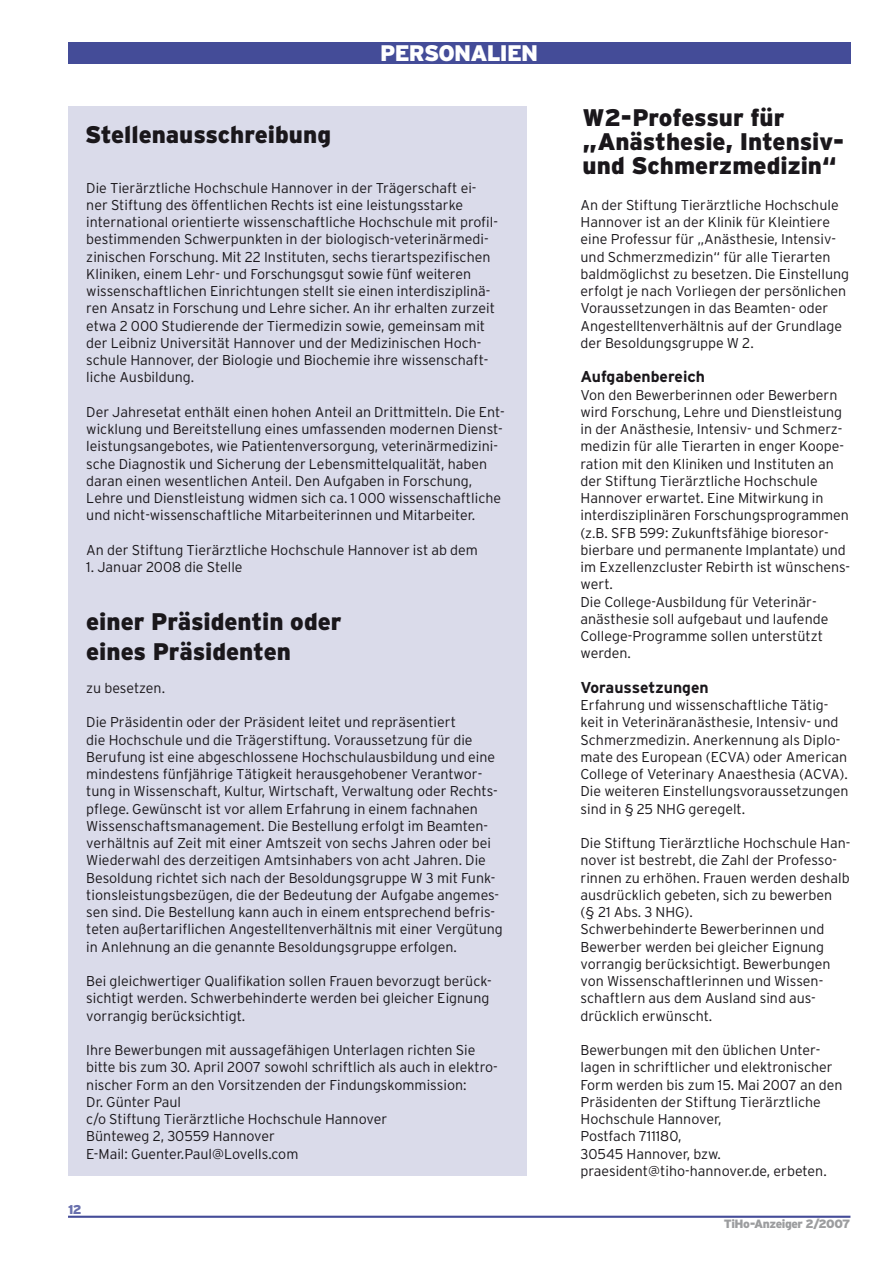
<style>
.page{position:relative;width:893px;height:1263px;background:#fff}
.page>*{position:absolute;margin:0;border:0;box-sizing:border-box;transform-origin:0 0}
.t1{font:900 24px/24px "Interstate";letter-spacing:-.005em;color:#1a171b}
.t2{font:900 22.5px "Interstate";letter-spacing:-.035em;color:#fff}
.t3{font:700 15.75px "Interstate";color:#1a171b}
.t4{font:300 14.25px/17.2px "Interstate";color:#1a171b}
.t5{font:900 12.75px "Interstate";color:#6970ad}
.t6{font:900 12px "Interstate";letter-spacing:-.035em;color:#9c9d9f}
</style>
<div class="page">
<hr style="left:68px;top:1216px;width:782px;height:2px;background:#444c98">
<div style="left:68px;top:106px;width:458px;height:1070px;background:#dadbea"></div>
<div style="left:68px;top:43px;width:782px;height:21px;background:#444c98"></div>
<h1 class="t1" style="left:85px;top:122px;width:248px">Stellenausschreibung</h1>
<h2 class="t2" style="left:380px;top:40px;width:160px">PERSONALIEN</h2>
<p class="t4" style="left:86px;top:179px;width:413px">Die Tierärztliche Hochschule Hannover in der Trägerschaft ei&shy;ner Stiftung des öffentlichen Rechts ist eine leistungsstarke international orientierte wissenschaftliche Hochschule mit profil&shy;bestimmenden Schwerpunkten in der biologisch-veterinärmedi&shy;zinischen Forschung. Mit 22 Instituten, sechs tierartspezifischen Kliniken, einem Lehr- und Forschungsgut sowie fünf weiteren wissenschaftlichen Einrichtungen stellt sie einen interdisziplinä&shy;ren Ansatz in Forschung und Lehre sicher. An ihr erhalten zurzeit etwa 2 000 Studierende der Tiermedizin sowie, gemeinsam mit der Leibniz Universität Hannover und der Medizinischen Hoch&shy;schule Hannover, der Biologie und Biochemie ihre wissenschaft&shy;liche Ausbildung.</p>
<p class="t4" style="left:86px;top:403px;width:420px">Der Jahresetat enthält einen hohen Anteil an Drittmitteln. Die Ent&shy;wicklung und Bereitstellung eines umfassenden modernen Dienst&shy;leistungsangebotes, wie Patientenversorgung, veterinärmedizini&shy;sche Diagnostik und Sicherung der Lebensmittelqualität, haben daran einen wesentlichen Anteil. Den Aufgaben in Forschung, Lehre und Dienstleistung widmen sich ca. 1 000 wissenschaftliche und nicht-wissenschaftliche Mitarbeiterinnen und Mitarbeiter.</p>
<p class="t4" style="left:86px;top:541px;width:393px">An der Stiftung Tierärztliche Hochschule Hannover ist ab dem</p>
<p class="t4" style="left:86px;top:558px;width:158px">1. Januar 2008 die Stelle</p>
<h1 class="t1" style="left:86px;top:607px;width:257px;line-height:30px">einer Präsidentin oder eines Präsidenten</h1>
<p class="t4" style="left:86px;top:679px;width:80px">zu besetzen.</p>
<p class="t4" style="left:86px;top:714px;width:418px">Die Präsidentin oder der Präsident leitet und repräsentiert<br>die Hochschule und die Trägerstiftung. Voraussetzung für die Berufung ist eine abgeschlossene Hochschulausbildung und eine mindestens fünfjährige Tätigkeit herausgehobener Verantwor&shy;tung in Wissenschaft, Kultur, Wirtschaft, Verwaltung oder Rechts&shy;pflege. Gewünscht ist vor allem Erfahrung in einem fachnahen Wissenschaftsmanagement. Die Bestellung erfolgt im Beamten&shy;verhältnis auf Zeit mit einer Amtszeit von sechs Jahren oder bei Wiederwahl des derzeitigen Amtsinhabers von acht Jahren. Die Besoldung richtet sich nach der Besoldungsgruppe W 3 mit Funk&shy;tionsleistungsbezügen, die der Bedeutung der Aufgabe angemes&shy;sen sind. Die Bestellung kann auch in einem entsprechend befris&shy;teten außertariflichen Angestelltenverhältnis mit einer Vergütung in Anlehnung an die genannte Besoldungsgruppe erfolgen.</p>
<p class="t4" style="left:86px;top:972px;width:407px">Bei gleichwertiger Qualifikation sollen Frauen bevorzugt berück&shy;sichtigt werden. Schwerbehinderte werden bei gleicher Eignung vorrangig berücksichtigt.</p>
<p class="t4" style="left:86px;top:1041px;width:413px">Ihre Bewerbungen mit aussagefähigen Unterlagen richten Sie bitte bis zum 30. April 2007 sowohl schriftlich als auch in elektro&shy;nischer Form an den Vorsitzenden der Findungskommission:<br>Dr. Günter Paul<br>c/o Stiftung Tierärztliche Hochschule Hannover<br>Bünteweg 2, 30559 Hannover<br>E-Mail: Guenter.Paul@Lovells.com</p>
<p class="t5" style="left:68px;top:1202px;width:15px">12</p>
<h1 class="t1" style="left:583px;top:105px;width:263px">W2-Professur für „Anästhesie, Intensiv&shy;und Schmerzmedizin“</h1>
<p class="t4" style="left:580px;top:196px;width:270px">An der Stiftung Tierärztliche Hochschule Hannover ist an der Klinik für Kleintiere eine Professur für „Anästhesie, Intensiv&shy;und Schmerzmedizin“ für alle Tierarten baldmöglichst zu besetzen. Die Einstellung erfolgt je nach Vorliegen der persönlichen Voraussetzungen in das Beamten- oder Angestelltenverhältnis auf der Grundlage der Besoldungsgruppe W 2.</p>
<p class="t3" style="left:580px;top:368px;width:126px">Aufgabenbereich</p>
<p class="t4" style="left:580px;top:386px;width:271px">Von den Bewerberinnen oder Bewerbern wird Forschung, Lehre und Dienstleistung in der Anästhesie, Intensiv- und Schmerz&shy;medizin für alle Tierarten in enger Koope&shy;ration mit den Kliniken und Instituten an der Stiftung Tierärztliche Hochschule Hannover erwartet. Eine Mitwirkung in interdisziplinären Forschungsprogrammen (z.B. SFB 599: Zukunftsfähige bioresor&shy;bierbare und permanente Implantate) und im Exzellenzcluster Rebirth ist wünschens&shy;wert.<br>Die College-Ausbildung für Veterinär&shy;anästhesie soll aufgebaut und laufende College-Programme sollen unterstützt werden.</p>
<p class="t3" style="left:580px;top:678px;width:130px">Voraussetzungen</p>
<p class="t4" style="left:580px;top:696px;width:269px">Erfahrung und wissenschaftliche Tätig&shy;keit in Veterinäranästhesie, Intensiv- und Schmerzmedizin. Anerkennung als Diplo&shy;mate des European (ECVA) oder American College of Veterinary Anaesthesia (ACVA).<br>Die weiteren Einstellungsvoraussetzungen sind in § 25 NHG geregelt.</p>
<p class="t4" style="left:580px;top:834px;width:271px">Die Stiftung Tierärztliche Hochschule Han&shy;nover ist bestrebt, die Zahl der Professo&shy;rinnen zu erhöhen. Frauen werden deshalb ausdrücklich gebeten, sich zu bewerben<br>(§ 21 Abs. 3 NHG).<br>Schwerbehinderte Bewerberinnen und Bewerber werden bei gleicher Eignung vorrangig berücksichtigt. Bewerbungen von Wissenschaftlerinnen und Wissen&shy;schaftlern aus dem Ausland sind aus&shy;drücklich erwünscht.</p>
<p class="t4" style="left:580px;top:1041px;width:264px">Bewerbungen mit den üblichen Unter&shy;lagen in schriftlicher und elektronischer<br>Form werden bis zum 15. Mai 2007 an den<br>Präsidenten der Stiftung Tierärztliche<br>Hochschule Hannover,<br>Postfach 711180,<br>30545 Hannover, bzw. praesident@tiho-hannover.de, erbeten.</p>
<p class="t6" style="left:724px;top:1217px;width:128px">TiHo-Anzeiger 2/2007</p>
</div>
